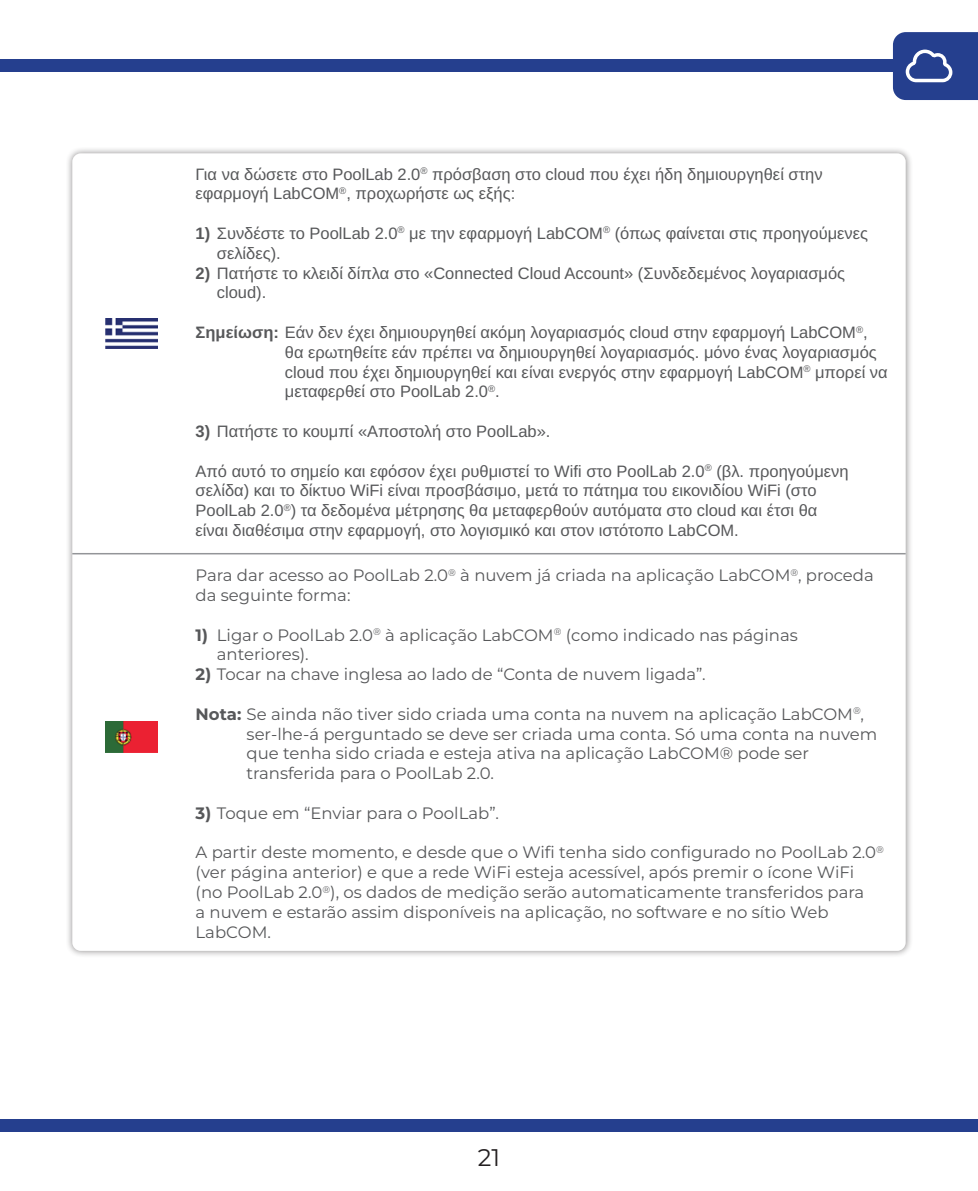
<style>
.page{position:relative;width:978px;height:1191px;background:#fff}
.page>*{position:absolute;margin:0;border:0;box-sizing:border-box;transform-origin:0 0}
.t1{font:24px "Montserrat";color:#231f20}
.t2{font:16.5px/19.8px "Arimo";color:#57585a}
.t3{font:16.5px/19.8px "Montserrat";color:#57585a}
.s1{font-weight:700}
</style>
<div class="page">
<div style="left:0;top:60px;width:978px;height:12px;background:#253f8e"></div>
<div style="left:0;top:1119px;width:978px;height:12px;background:#253f8e"></div>
<svg style="left:893px;top:32px;width:85px;height:68px"></svg>
<div style="left:66px;top:147px;width:846px;height:811px;background:#231f20;opacity:.5"></div>
<div style="left:72px;top:153px;width:834px;height:798px;background:#fff;border-radius:9px"></div>
<hr style="left:72px;top:553px;width:834px;height:1px;background:#939598">
<img style="left:106px;top:721px;width:52px;height:31px">
<img style="left:106px;top:318px;width:52px;height:30px">
<p class="t2" style="left:196px;top:164px;width:629px">Για να δώσετε στο PoolLab 2.0<sup>®</sup> πρόσβαση στο cloud που έχει ήδη δημιουργηθεί στην εφαρμογή LabCOM<sup>®</sup>, προχωρήστε ως εξής:</p>
<p class="t2" style="left:196px;top:224px;width:674px"><span class="s1">1)</span> Συνδέστε το PoolLab 2.0<sup>®</sup> με την εφαρμογή LabCOM<sup>®</sup> (όπως φαίνεται στις προηγούμενες</p>
<p class="t2" style="left:217px;top:243px;width:66px">σελίδες).</p>
<p class="t2" style="left:196px;top:263px;width:651px"><span class="s1">2)</span> Πατήστε το κλειδί δίπλα στο «Connected Cloud Account» (Συνδεδεμένος λογαριασμός</p>
<p class="t2" style="left:217px;top:283px;width:51px">cloud).</p>
<p class="t2" style="left:196px;top:323px;width:674px"><span class="s1">Σημείωση:</span> Εάν δεν έχει δημιουργηθεί ακόμη λογαριασμός cloud στην εφαρμογή LabCOM<sup>®</sup>,</p>
<p class="t2" style="left:285px;top:342px;width:593px">θα ερωτηθείτε εάν πρέπει να δημιουργηθεί λογαριασμός. μόνο ένας λογαριασμός</p>
<p class="t2" style="left:285px;top:362px;width:604px">cloud που έχει δημιουργηθεί και είναι ενεργός στην εφαρμογή LabCOM<sup>®</sup> μπορεί να</p>
<p class="t2" style="left:285px;top:382px;width:216px">μεταφερθεί στο PoolLab 2.0<sup>®</sup>.</p>
<p class="t2" style="left:196px;top:422px;width:356px"><span class="s1">3)</span> Πατήστε το κουμπί «Αποστολή στο PoolLab».</p>
<p class="t2" style="left:196px;top:461px;width:654px">Από αυτό το σημείο και εφόσον έχει ρυθμιστεί το Wifi στο PoolLab 2.0<sup>®</sup> (βλ. προηγούμενη σελίδα) και το δίκτυο WiFi είναι προσβάσιμο, μετά το πάτημα του εικονιδίου WiFi (στο<br>PoolLab 2.0<sup>®</sup>) τα δεδομένα μέτρησης θα μεταφερθούν αυτόματα στο cloud και έτσι θα</p>
<p class="t2" style="left:196px;top:521px;width:545px">είναι διαθέσιμα στην εφαρμογή, στο λογισμικό και στον ιστότοπο LabCOM.</p>
<p class="t3" style="left:196px;top:565px;width:680px">Para dar acesso ao PoolLab 2.0<sup>®</sup> à nuvem já criada na aplicação LabCOM<sup>®</sup>, proceda da seguinte forma:</p>
<p class="t3" style="left:196px;top:624px;width:604px"><span class="s1">1)</span> Ligar o PoolLab 2.0<sup>®</sup> à aplicação LabCOM<sup>®</sup> (como indicado nas páginas</p>
<p class="t3" style="left:217px;top:644px;width:93px">anteriores).</p>
<p class="t3" style="left:196px;top:664px;width:511px"><span class="s1">2)</span> Tocar na chave inglesa ao lado de “Conta de nuvem ligada”.</p>
<p class="t3" style="left:196px;top:703px;width:670px"><span class="s1">Nota:</span> Se ainda não tiver sido criada uma conta na nuvem na aplicação LabCOM<sup>®</sup>,</p>
<p class="t3" style="left:247px;top:723px;width:632px">ser-lhe-á perguntado se deve ser criada uma conta. Só uma conta na nuvem</p>
<p class="t3" style="left:247px;top:743px;width:564px">que tenha sido criada e esteja ativa na aplicação LabCOM® pode ser</p>
<p class="t3" style="left:247px;top:763px;width:249px">transferida para o PoolLab 2.0.</p>
<p class="t3" style="left:196px;top:802px;width:305px"><span class="s1">3)</span> Toque em “Enviar para o PoolLab”.</p>
<p class="t3" style="left:196px;top:842px;width:690px">A partir deste momento, e desde que o Wifi tenha sido configurado no PoolLab 2.0<sup>® </sup>(ver página anterior) e que a rede WiFi esteja acessível, após premir o ícone WiFi (no PoolLab 2.0<sup>®</sup>), os dados de medição serão automaticamente transferidos para<br>a nuvem e estarão assim disponíveis na aplicação, no software e no sítio Web LabCOM.</p>
<h1 class="t1" style="left:478px;top:1140px;width:24px">21</h1>
</div>
